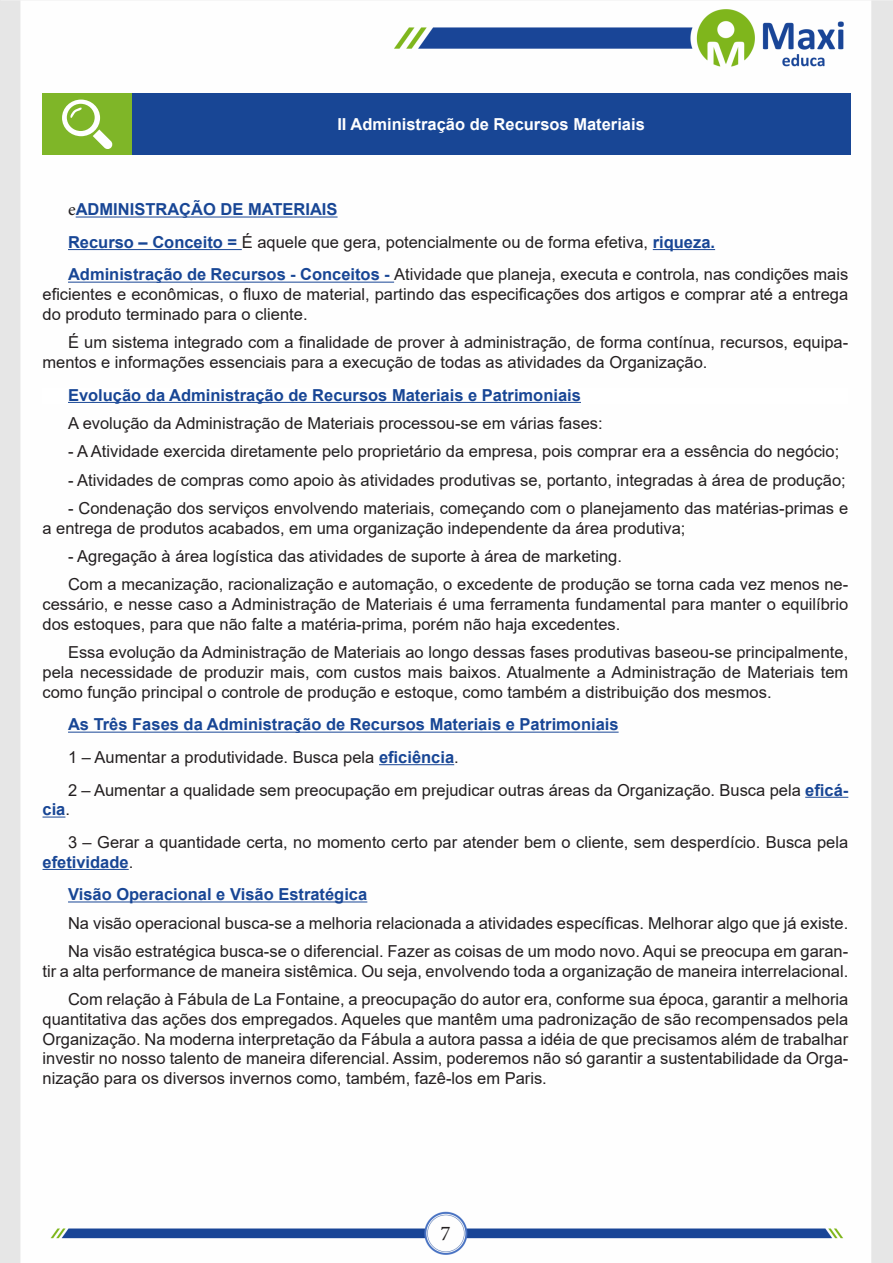
<style>
.page{position:relative;width:893px;height:1263px;background:#fff}
.page>*{position:absolute;margin:0;border:0;box-sizing:border-box;transform-origin:0 0}
.t1{font:21px "Minion Pro";color:#231f20}
.t2{font:16.5px/19.8px "Arial";color:#231f20;text-align:justify}
.TITULO_DE_ASSUNTO__CORPO{font:700 16.5px "Arial";color:#184695}
.Titulo_de_Caixa{font:700 16.5px "Arial";color:#fff}
.s1{font-family:"Minion Pro";font-weight:400;font-size:18px;color:#231f20}
.s2{font-weight:700;color:#184695}
</style>
<div class="page">
<img style="left:0;top:0;width:893px;height:1263px">
<hr style="left:76px;top:217px;width:262px;height:1px;background:#184695">
<hr style="left:68px;top:249px;width:174px;height:1px;background:#184695">
<hr style="left:653px;top:249px;width:62px;height:1px;background:#184695">
<hr style="left:68px;top:282px;width:326px;height:1px;background:#184695">
<div style="left:43px;top:389px;width:805px;height:15px;background:#fff"></div>
<hr style="left:68px;top:402px;width:513px;height:1px;background:#184695">
<hr style="left:68px;top:732px;width:551px;height:1px;background:#184695">
<hr style="left:379px;top:764px;width:75px;height:1px;background:#184695">
<hr style="left:805px;top:797px;width:43px;height:1px;background:#184695">
<svg style="left:43px;top:817px;width:22px;height:1px"></svg>
<hr style="left:43px;top:869px;width:86px;height:1px;background:#184695">
<hr style="left:68px;top:901px;width:299px;height:1px;background:#184695">
<div style="left:43px;top:94px;width:89px;height:61px;background:#7fb628"></div>
<div style="left:132px;top:94px;width:718px;height:61px;background:#184695"></div>
<svg style="left:62px;top:100px;width:51px;height:49px"></svg>
<p class="Titulo_de_Caixa" style="left:337px;top:113px;width:309px">II Administração de Recursos Materiais</p>
<p class="TITULO_DE_ASSUNTO__CORPO" style="left:68px;top:198px;width:271px"><span class="s1">e</span>ADMINISTRAÇÃO DE MATERIAIS</p>
<p class="t2" style="left:68px;top:232px;width:649px"><span class="s2">Recurso – Conceito =</span> É aquele que gera, potencialmente ou de forma efetiva, <span class="s2">riqueza.</span></p>
<p class="t2" style="left:43px;top:265px;width:807px;text-indent:26px"><span class="s2">Administração de Recursos - Conceitos -</span> Atividade que planeja, executa e controla, nas condições mais eficientes e econômicas, o fluxo de material, partindo das especificações dos artigos e comprar até a entrega do produto terminado para o cliente.</p>
<p class="t2" style="left:43px;top:332px;width:807px;text-indent:26px">É um sistema integrado com a finalidade de prover à administração, de forma contínua, recursos, equipa&shy;mentos e informações essenciais para a execução de todas as atividades da Organização.</p>
<p class="TITULO_DE_ASSUNTO__CORPO" style="left:68px;top:383px;width:514px">Evolução da Administração de Recursos Materiais e Patrimoniais</p>
<p class="t2" style="left:68px;top:413px;width:536px">A evolução da Administração de Materiais processou-se em várias fases:</p>
<p class="t2" style="left:68px;top:441px;width:773px">- A Atividade exercida diretamente pelo proprietário da empresa, pois comprar era a essência do negócio;</p>
<p class="t2" style="left:68px;top:470px;width:779px">- Atividades de compras como apoio às atividades produtivas se, portanto, integradas à área de produção;</p>
<p class="t2" style="left:43px;top:498px;width:807px;text-indent:26px">- Condenação dos serviços envolvendo materiais, começando com o planejamento das matérias-primas e a entrega de produtos acabados, em uma organização independente da área produtiva;</p>
<p class="t2" style="left:68px;top:546px;width:555px">- Agregação à área logística das atividades de suporte à área de marketing.</p>
<p class="t2" style="left:43px;top:574px;width:807px;text-indent:26px">Com a mecanização, racionalização e automação, o excedente de produção se torna cada vez menos ne&shy;cessário, e nesse caso a Administração de Materiais é uma ferramenta fundamental para manter o equilíbrio dos estoques, para que não falte a matéria-prima, porém não haja excedentes.</p>
<p class="t2" style="left:43px;top:642px;width:807px;text-indent:26px">Essa evolução da Administração de Materiais ao longo dessas fases produtivas baseou-se principalmente, pela necessidade de produzir mais, com custos mais baixos. Atualmente a Administração de Materiais tem como função principal o controle de produção e estoque, como também a distribuição dos mesmos.</p>
<p class="TITULO_DE_ASSUNTO__CORPO" style="left:68px;top:713px;width:552px">As Três Fases da Administração de Recursos Materiais e Patrimoniais</p>
<p class="t2" style="left:68px;top:747px;width:392px">1 – Aumentar a produtividade. Busca pela <span class="s2">eficiência</span>.</p>
<p class="t2" style="left:43px;top:780px;width:807px;text-indent:26px">2 – Aumentar a qualidade sem preocupação em prejudicar outras áreas da Organização. Busca pela <span class="s2">eficá&shy;cia</span>.</p>
<p class="t2" style="left:43px;top:832px;width:807px;text-indent:26px">3 – Gerar a quantidade certa, no momento certo par atender bem o cliente, sem desperdício. Busca pela <span class="s2">efetividade</span>.</p>
<p class="TITULO_DE_ASSUNTO__CORPO" style="left:68px;top:883px;width:301px">Visão Operacional e Visão Estratégica</p>
<p class="t2" style="left:68px;top:913px;width:782px">Na visão operacional busca-se a melhoria relacionada a atividades específicas. Melhorar algo que já existe.</p>
<p class="t2" style="left:43px;top:941px;width:807px;text-align:right">Na visão estratégica busca-se o diferencial. Fazer as coisas de um modo novo. Aqui se preocupa em garan-<br>tir a alta performance de maneira sistêmica. Ou seja, envolvendo toda a organização de maneira interrelacional.</p>
<p class="t2" style="left:43px;top:989px;width:807px;text-indent:26px">Com relação à Fábula de La Fontaine, a preocupação do autor era, conforme sua época, garantir a melhoria quantitativa das ações dos empregados. Aqueles que mantêm uma padronização de são recompensados pela Organização. Na moderna interpretação da Fábula a autora passa a idéia de que precisamos além de trabalhar investir no nosso talento de maneira diferencial. Assim, poderemos não só garantir a sustentabilidade da Orga&shy;nização para os diversos invernos como, também, fazê-los em Paris.</p>
<p class="t1" style="left:440px;top:1219px;width:12px">7</p>
</div>
